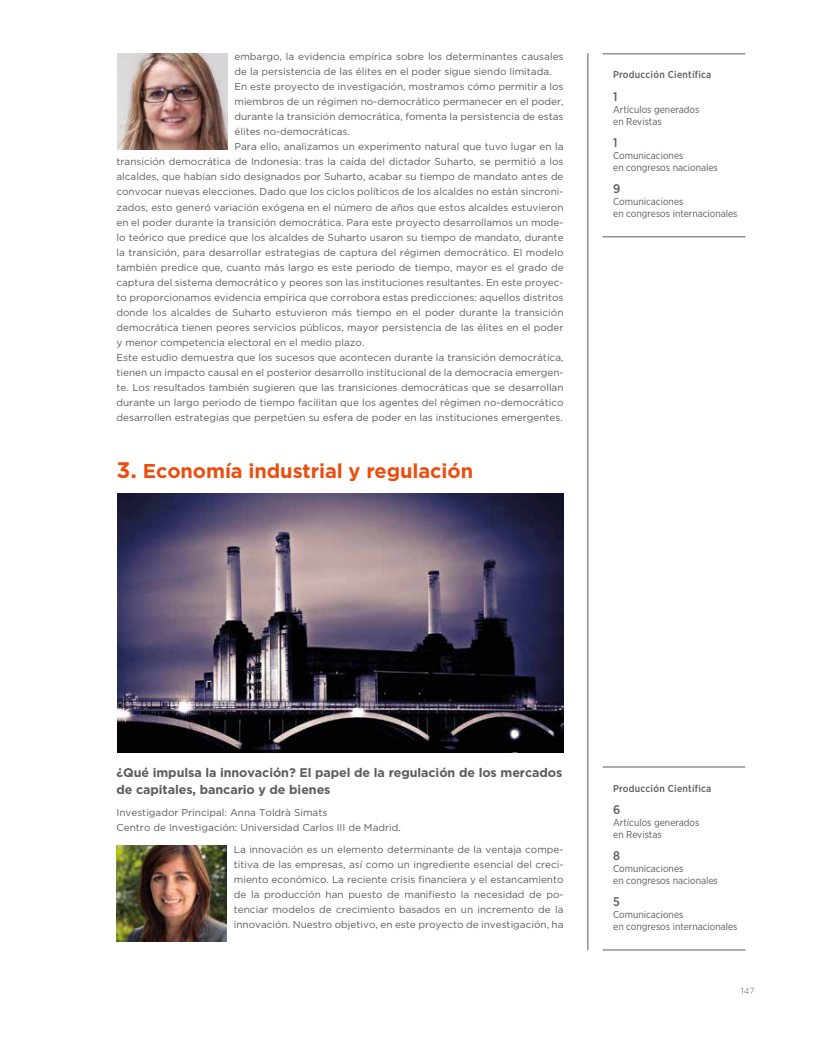
<style>
.page{position:relative;width:815px;height:1046px;background:#fff}
.page>*{position:absolute;margin:0;border:0;box-sizing:border-box;transform-origin:0 0}
.t1{font:700 20px "Gotham";letter-spacing:-.005em;color:#e94e0f}
.t2{font:700 12.5px/16.2px "Gotham";letter-spacing:-.005em;color:#5c5c60}
.t3{font:500 12.5px "Gotham Narrow";color:#5c5c60}
.t4{font:10px/15px "Gotham";color:#5c5c60}
.t5{font:10px/12px "Gotham Narrow";color:#5c5c60}
.t6{font:500 10px "Gotham Narrow";letter-spacing:.025em;color:#5c5c60}
.t7{font:300 8.75px "Gotham";color:#5c5c60}
.s1{font-size:22.5px}
</style>
<div class="page">
<hr style="left:588px;top:53px;width:1px;height:897px;background:#5c5c60">
<hr style="left:603px;top:54px;width:142px;height:1px;background:#5c5c60">
<hr style="left:603px;top:236px;width:142px;height:1px;background:#5c5c60">
<hr style="left:603px;top:766px;width:142px;height:1px;background:#5c5c60">
<hr style="left:603px;top:949px;width:142px;height:1px;background:#5c5c60">
<img style="left:117px;top:845px;width:110px;height:96px">
<img style="left:118px;top:53px;width:109px;height:97px">
<img style="left:118px;top:494px;width:446px;height:258px">
<p class="t4" style="left:234px;top:49px;width:331px">embargo, la evidencia empírica sobre los determinantes causales</p>
<p class="t4" style="left:234px;top:64px;width:319px">de la persistencia de las élites en el poder sigue siendo limitada.</p>
<p class="t4" style="left:234px;top:79px;width:331px">En este proyecto de investigación, mostramos cómo permitir a los</p>
<p class="t4" style="left:234px;top:94px;width:331px">miembros de un régimen no-democrático permanecer en el poder,</p>
<p class="t4" style="left:234px;top:109px;width:331px">durante la transición democrática, fomenta la persistencia de estas</p>
<p class="t4" style="left:234px;top:124px;width:117px">élites no-democráticas.</p>
<p class="t4" style="left:234px;top:139px;width:331px">Para ello, analizamos un experimento natural que tuvo lugar en la</p>
<p class="t4" style="left:116px;top:154px;width:449px">transición democrática de Indonesia: tras la caída del dictador Suharto, se permitió a los</p>
<p class="t4" style="left:116px;top:169px;width:449px">alcaldes, que habían sido designados por Suharto, acabar su tiempo de mandato antes de</p>
<p class="t4" style="left:116px;top:184px;width:449px">convocar nuevas elecciones. Dado que los ciclos políticos de los alcaldes no están sincroni-</p>
<p class="t4" style="left:116px;top:199px;width:449px">zados, esto generó variación exógena en el número de años que estos alcaldes estuvieron</p>
<p class="t4" style="left:116px;top:214px;width:449px">en el poder durante la transición democrática. Para este proyecto desarrollamos un mode-</p>
<p class="t4" style="left:116px;top:229px;width:449px">lo teórico que predice que los alcaldes de Suharto usaron su tiempo de mandato, durante</p>
<p class="t4" style="left:116px;top:244px;width:449px">la transición, para desarrollar estrategias de captura del régimen democrático. El modelo</p>
<p class="t4" style="left:116px;top:259px;width:449px">también predice que, cuanto más largo es este periodo de tiempo, mayor es el grado de</p>
<p class="t4" style="left:116px;top:274px;width:449px">captura del sistema democrático y peores son las instituciones resultantes. En este proyec-</p>
<p class="t4" style="left:116px;top:289px;width:449px">to proporcionamos evidencia empírica que corrobora estas predicciones: aquellos distritos</p>
<p class="t4" style="left:116px;top:304px;width:449px">donde los alcaldes de Suharto estuvieron más tiempo en el poder durante la transición</p>
<p class="t4" style="left:116px;top:319px;width:449px">democrática tienen peores servicios públicos, mayor persistencia de las élites en el poder</p>
<p class="t4" style="left:116px;top:334px;width:249px">y menor competencia electoral en el medio plazo.</p>
<p class="t4" style="left:116px;top:349px;width:449px">Este estudio demuestra que los sucesos que acontecen durante la transición democrática,</p>
<p class="t4" style="left:116px;top:364px;width:449px">tienen un impacto causal en el posterior desarrollo institucional de la democracia emergen-</p>
<p class="t4" style="left:116px;top:379px;width:449px">te. Los resultados también sugieren que las transiciones democráticas que se desarrollan</p>
<p class="t4" style="left:116px;top:394px;width:449px">durante un largo periodo de tiempo facilitan que los agentes del régimen no-democrático</p>
<p class="t4" style="left:116px;top:409px;width:448px">desarrollen estrategias que perpetúen su esfera de poder en las instituciones emergentes.</p>
<h1 class="t1" style="left:116px;top:459px;width:358px"><span class="s1">3.</span> Economía industrial y regulación</h1>
<p class="t6" style="left:613px;top:69px;width:100px">Producción Científica</p>
<p class="t3" style="left:613px;top:88px;width:6px">1</p>
<p class="t5" style="left:613px;top:103px;width:88px">Artículos generados en Revistas</p>
<p class="t3" style="left:613px;top:134px;width:6px">1</p>
<p class="t5" style="left:613px;top:149px;width:106px">Comunicaciones<br>en congresos nacionales</p>
<p class="t3" style="left:613px;top:180px;width:9px">9</p>
<p class="t5" style="left:613px;top:195px;width:126px">Comunicaciones<br>en congresos internacionales</p>
<p class="t2" style="left:116px;top:764px;width:447px">¿Qué impulsa la innovación? El papel de la regulación de los mercados de capitales, bancario y de bienes</p>
<p class="t4" style="left:116px;top:804px;width:286px">Investigador Principal: Anna Toldrà Simats<br>Centro de Investigación: Universidad Carlos III de Madrid.</p>
<p class="t4" style="left:234px;top:841px;width:331px;text-align:justify">La innovación es un elemento determinante de la ventaja compe&shy;titiva de las empresas, así como un ingrediente esencial del creci&shy;miento económico. La reciente crisis financiera y el estancamiento de la producción han puesto de manifiesto la necesidad de po&shy;tenciar modelos de crecimiento basados en un incremento de la innovación. Nuestro objetivo, en este proyecto de investigación, ha</p>
<p class="t6" style="left:613px;top:781px;width:100px">Producción Científica</p>
<p class="t3" style="left:613px;top:801px;width:9px">6</p>
<p class="t5" style="left:613px;top:815px;width:88px">Artículos generados en Revistas</p>
<p class="t3" style="left:613px;top:847px;width:8px">8</p>
<p class="t5" style="left:613px;top:862px;width:106px">Comunicaciones<br>en congresos nacionales</p>
<p class="t3" style="left:613px;top:893px;width:8px">5</p>
<p class="t5" style="left:613px;top:908px;width:126px">Comunicaciones<br>en congresos internacionales</p>
<p class="t7" style="left:741px;top:985px;width:15px">147</p>
</div>
